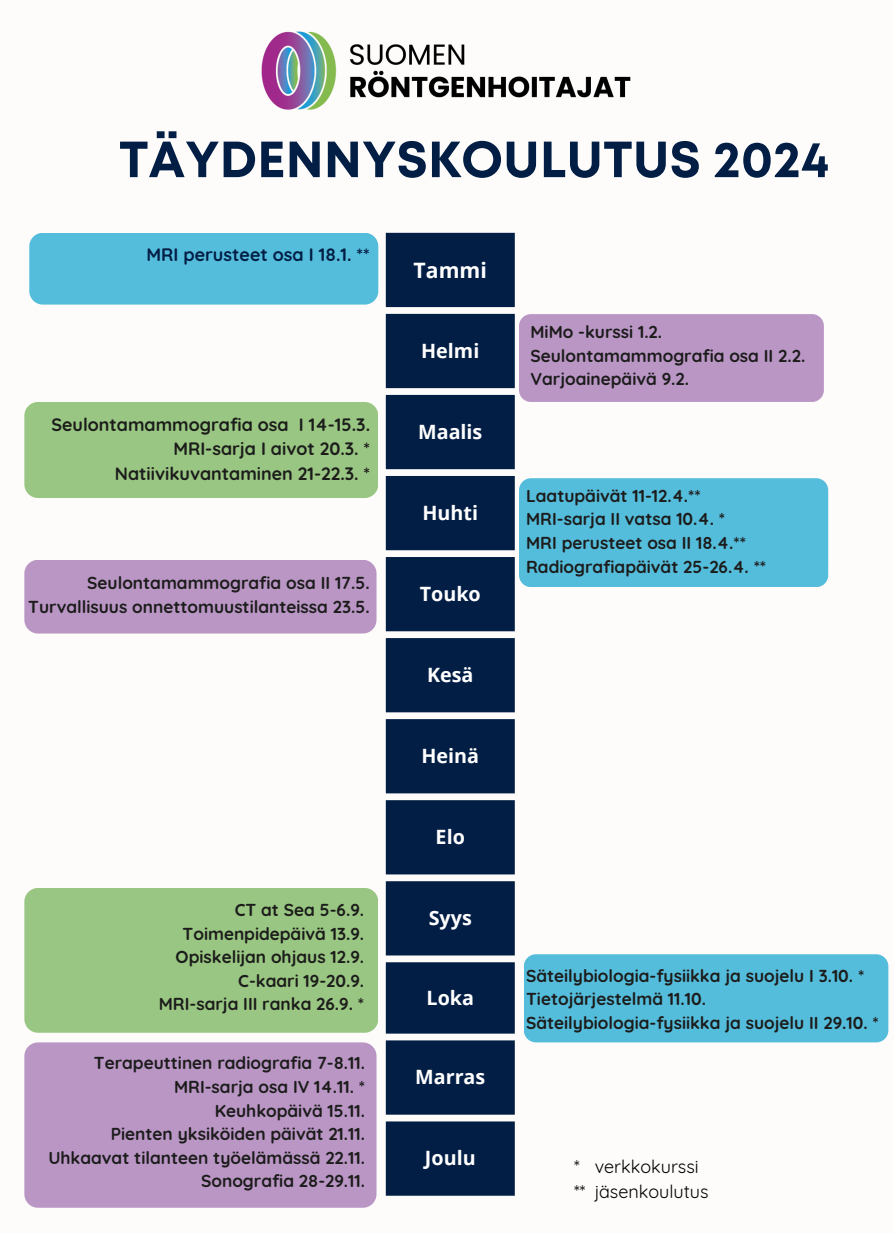
<style>
.page{position:relative;width:894px;height:1233px;background:#fff}
.page>*{position:absolute;margin:0;border:0;box-sizing:border-box;transform-origin:0 0}
.t1{font:700 50.7px "Mont";color:#021e45}
.t2{font:700 21.3px "Open Sans";color:#fff}
.t3{font:700 19.65px "Open Sans";color:#fff}
.t4{font:18px "Quicksand";color:#000}
.t5{font:700 18px "Quicksand";color:#021e45}
.t6{font:700 17.85px/24.8px "Quicksand";color:#1c1c1b;text-align:right}
.t7{font:700 17.25px "Quicksand";color:#1c1c1b}
</style>
<div class="page">
<div style="left:0;top:0;width:893px;height:1233px;background:#fdfcfa"></div>
<svg style="left:385px;top:233px;width:129px;height:963px;background:#173054"></svg>
<div style="left:29px;top:233px;width:349px;height:72px;background:#55bddc;border-radius:14px"></div>
<div style="left:24px;top:402px;width:354px;height:96px;background:#99c682;border-radius:14px"></div>
<div style="left:24px;top:560px;width:352px;height:74px;background:#ba96c5;border-radius:14px"></div>
<div style="left:24px;top:888px;width:354px;height:145px;background:#99c682;border-radius:14px"></div>
<div style="left:24px;top:1042px;width:352px;height:166px;background:#ba96c5;border-radius:14px"></div>
<div style="left:519px;top:314px;width:304px;height:88px;background:#ba96c5;border-radius:12px"></div>
<div style="left:519px;top:478px;width:309px;height:109px;background:#55bddc;border-radius:12px"></div>
<div style="left:523px;top:954px;width:365px;height:88px;background:#55bddc;border-radius:12px"></div>
<img style="left:261px;top:31px;width:370px;height:79px">
<p class="t1" style="left:119px;top:140px;width:711px">TÄYDENNYSKOULUTUS 2024</p>
<p class="t5" style="left:146px;top:243px;width:225px">MRI perusteet osa I 18.1. **</p>
<p class="t6" style="left:51px;top:411px;width:320px">Seulontamammografia osa I 14-15.3.<br>MRI-sarja I aivot 20.3. *</p>
<p class="t6" style="left:115px;top:461px;width:256px">Natiivikuvantaminen 21-22.3. *</p>
<p class="t7" style="left:87px;top:572px;width:284px">Seulontamammografia osa II 17.5.</p>
<p class="t7" style="left:28px;top:595px;width:343px">Turvallisuus onnettomuustilanteissa 23.5.</p>
<p class="t7" style="left:235px;top:899px;width:131px">CT at Sea 5-6.9.</p>
<p class="t7" style="left:182px;top:922px;width:183px">Toimenpidepäivä 13.9.</p>
<p class="t7" style="left:175px;top:946px;width:190px">Opiskelijan ohjaus 12.9.</p>
<p class="t7" style="left:238px;top:970px;width:127px">C-kaari 19-20.9.</p>
<p class="t7" style="left:159px;top:993px;width:207px">MRI-sarja III ranka 26.9. *</p>
<p class="t7" style="left:94px;top:1052px;width:272px">Terapeuttinen radiografia 7-8.11.</p>
<p class="t7" style="left:174px;top:1076px;width:192px">MRI-sarja osa IV 14.11. *</p>
<p class="t7" style="left:215px;top:1099px;width:152px">Keuhkopäivä 15.11.</p>
<p class="t7" style="left:111px;top:1123px;width:256px">Pienten yksiköiden päivät 21.11.</p>
<p class="t7" style="left:48px;top:1147px;width:318px">Uhkaavat tilanteen työelämässä 22.11.</p>
<p class="t7" style="left:201px;top:1170px;width:165px">Sonografia 28-29.11.</p>
<p class="t2" style="left:413px;top:255px;width:75px">Tammi</p>
<p class="t3" style="left:421px;top:337px;width:60px">Helmi</p>
<p class="t3" style="left:418px;top:418px;width:66px">Maalis</p>
<p class="t3" style="left:422px;top:499px;width:57px">Huhti</p>
<p class="t3" style="left:419px;top:580px;width:62px">Touko</p>
<p class="t3" style="left:427px;top:661px;width:48px">Kesä</p>
<p class="t3" style="left:421px;top:742px;width:59px">Heinä</p>
<p class="t3" style="left:435px;top:823px;width:31px">Elo</p>
<p class="t3" style="left:428px;top:904px;width:45px">Syys</p>
<p class="t3" style="left:426px;top:984px;width:49px">Loka</p>
<p class="t3" style="left:415px;top:1063px;width:72px">Marras</p>
<p class="t3" style="left:425px;top:1144px;width:52px">Joulu</p>
<p class="t7" style="left:530px;top:321px;width:133px">MiMo -kurssi 1.2.</p>
<p class="t7" style="left:530px;top:344px;width:276px">Seulontamammografia osa II 2.2.</p>
<p class="t7" style="left:530px;top:368px;width:160px">Varjoainepäivä 9.2.</p>
<p class="t7" style="left:526px;top:484px;width:176px">Laatupäivät 11-12.4.**</p>
<p class="t7" style="left:526px;top:508px;width:200px">MRI-sarja II vatsa 10.4. *</p>
<p class="t7" style="left:526px;top:532px;width:221px">MRI perusteet osa II 18.4.**</p>
<p class="t7" style="left:526px;top:555px;width:241px">Radiografiapäivät 25-26.4. **</p>
<p class="t7" style="left:526px;top:964px;width:339px">Säteilybiologia-fysiikka ja suojelu I 3.10. *</p>
<p class="t7" style="left:526px;top:988px;width:181px">Tietojärjestelmä 11.10.</p>
<p class="t7" style="left:526px;top:1012px;width:354px">Säteilybiologia-fysiikka ja suojelu II 29.10. *</p>
<p class="t4" style="left:574px;top:1155px;width:7px">*</p>
<p class="t4" style="left:574px;top:1180px;width:13px">**</p>
<p class="t4" style="left:594px;top:1155px;width:105px">verkkokurssi</p>
<p class="t4" style="left:594px;top:1180px;width:115px">jäsenkoulutus</p>
</div>
